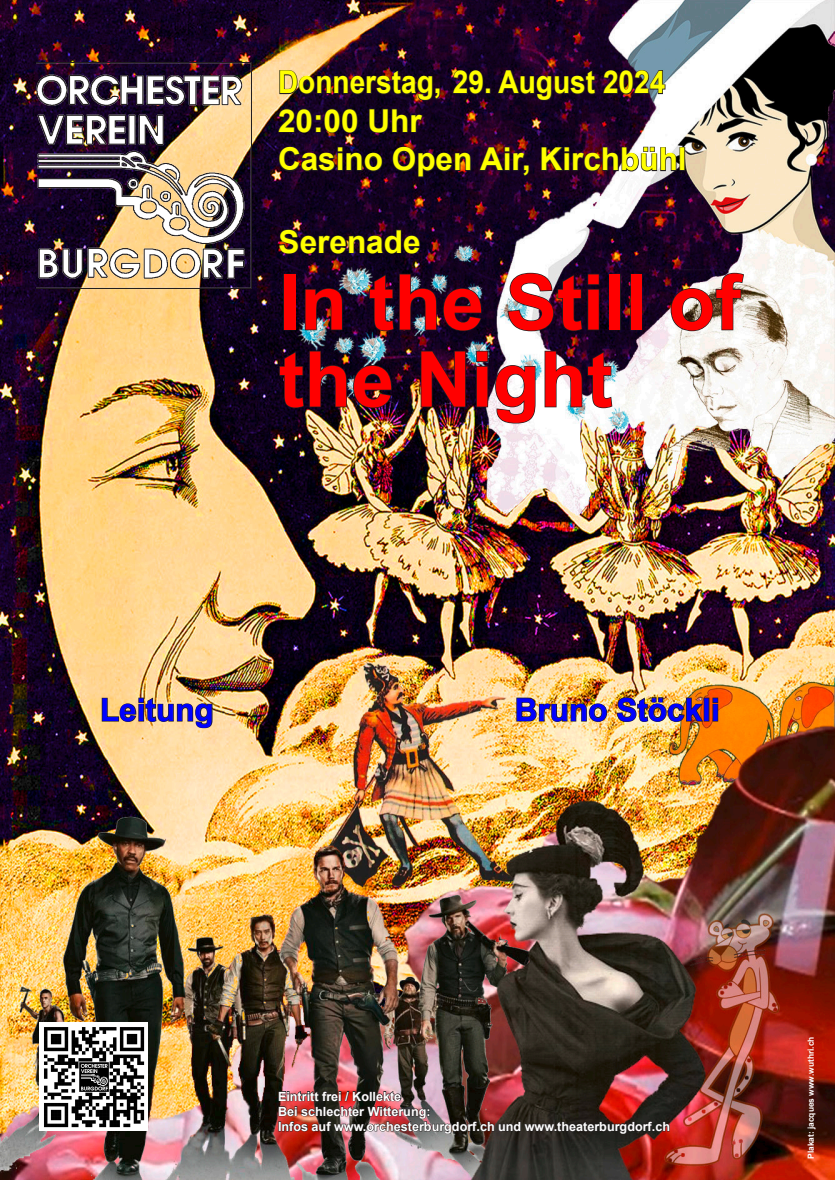
<style>
.page{position:relative;width:835px;height:1180px;background:#fff}
.page>*{position:absolute;margin:0;border:0;box-sizing:border-box;transform-origin:0 0}
.t1{font:700 77px "Arial";color:#f00}
.t2{font:700 31.5px "Arial";color:#ff0}
.t3{font:700 31.5px "Arial";color:#ff0;scale:.89 1}
.t4{font:700 31.5px "Arial";color:#00f}
.t5{font:700 12.6px "Arial";color:#fff}
.t6{font:700 8.4px "Arial";color:#fff}
</style>
<div class="page">
<img style="left:0;top:0;width:834px;height:1180px">
<svg style="left:278px;top:228px;width:143px;height:26px;background:#1e0c20"></svg>
<div style="left:283px;top:274px;width:13px;height:56px;border:1px solid #231f20"></div>
<svg style="left:304px;top:287px;width:39px;height:44px;background:#2e2033"></svg>
<img style="left:368px;top:273px;width:114px;height:59px">
<img style="left:506px;top:272px;width:94px;height:60px">
<div style="left:608px;top:274px;width:12px;height:56px;border:1px solid #231f20"></div>
<div style="left:630px;top:274px;width:12px;height:56px;border:1px solid #231f20"></div>
<img style="left:669px;top:272px;width:75px;height:60px">
<img style="left:278px;top:350px;width:114px;height:59px">
<svg style="left:420px;top:350px;width:46px;height:58px;background:#250920"></svg>
<svg style="left:475px;top:350px;width:13px;height:58px"></svg>
<svg style="left:494px;top:364px;width:42px;height:60px"></svg>
<img style="left:543px;top:350px;width:70px;height:59px">
<img style="left:278px;top:1090px;width:391px;height:44px">
<svg style="left:101px;top:696px;width:112px;height:33px;background:#c9aa75"></svg>
<img style="left:515px;top:697px;width:92px;height:26px">
<img style="left:615px;top:696px;width:89px;height:27px">
<div style="left:703px;top:697px;width:6px;height:24px;border:1px solid #231f20"></div>
<svg style="left:711px;top:697px;width:7px;height:25px"></svg>
<img style="left:36px;top:62px;width:216px;height:227px">
<img style="left:278px;top:69px;width:163px;height:33px">
<svg style="left:452px;top:69px;width:38px;height:26px"></svg>
<svg style="left:496px;top:69px;width:100px;height:33px;background:#1c0823"></svg>
<svg style="left:602px;top:69px;width:64px;height:26px;background:#3c3343"></svg>
<svg style="left:277px;top:108px;width:81px;height:26px;background:#1b0b22"></svg>
<svg style="left:368px;top:108px;width:55px;height:26px"></svg>
<svg style="left:278px;top:146px;width:105px;height:26px;background:#1d0a21"></svg>
<svg style="left:391px;top:146px;width:80px;height:32px;background:#220a1e"></svg>
<svg style="left:478px;top:146px;width:52px;height:31px;background:#2a0925"></svg>
<svg style="left:540px;top:146px;width:137px;height:26px;background:#5e4a59"></svg>
<div style="left:679px;top:147px;width:6px;height:24px;border:1px solid #231f20"></div>
<img style="left:40px;top:1022px;width:108px;height:108px">
<p class="t3" style="left:278px;top:60px;width:436px">Donnerstag, 29. August 2024</p>
<p class="t2" style="left:278px;top:99px;width:145px">20:00 Uhr</p>
<p class="t2" style="left:278px;top:137px;width:410px">Casino Open Air, Kirchbühl</p>
<p class="t2" style="left:278px;top:219px;width:143px">Serenade</p>
<p class="t1" style="left:278px;top:248px;width:464px">In the Still of</p>
<p class="t1" style="left:278px;top:325px;width:335px">the Night</p>
<p class="t4" style="left:100px;top:687px;width:115px">Leitung</p>
<p class="t4" style="left:514px;top:687px;width:206px">Bruno Stöckli</p>
<p class="t5" style="left:278px;top:1087px;width:125px">Eintritt frei / Kollekte</p>
<p class="t5" style="left:278px;top:1102px;width:154px">Bei schlechter Witterung:</p>
<p class="t5" style="left:278px;top:1117px;width:393px">Infos auf www.orchesterburgdorf.ch und www.theaterburgdorf.ch</p>
<p class="t6" style="left:805px;top:1159px;width:124px;rotate:-90deg">Plakat: jacques www.wuthri.ch</p>
</div>
